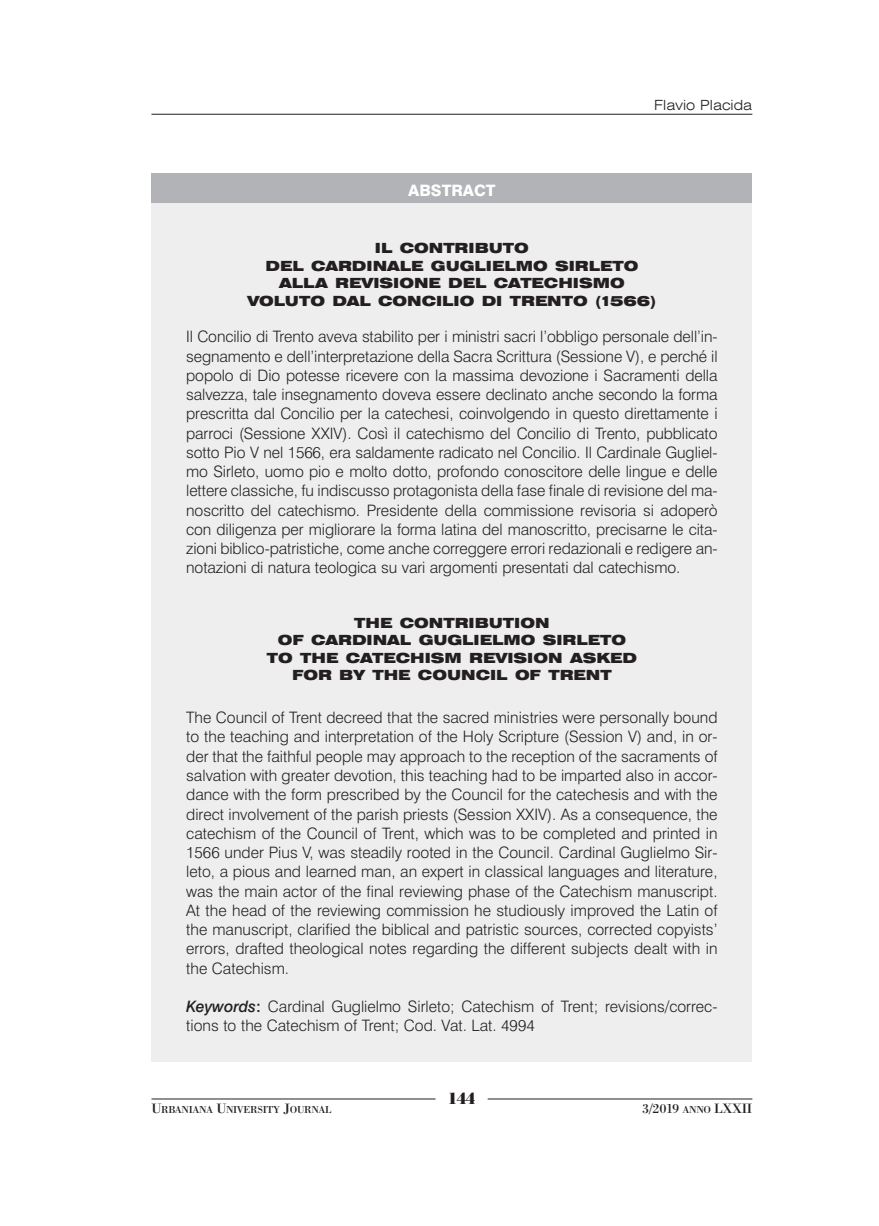
<style>
.page{position:relative;width:879px;height:1226px;background:#fff}
.page>*{position:absolute;margin:0;border:0;box-sizing:border-box;transform-origin:0 0}
.t1{font:16.1px "Bodoni Poster";color:#231f20;scale:.9 1}
.t2{font:300 15.75px/19.2px "Swiss 721 BT";color:#231f20;text-align:justify}
.t3{font:800 15.75px "Swiss 721 BT";color:#fff}
.t4{font:900 expanded 14px/17.5px "Swiss 721 BT";color:#231f20;text-align:center}
.t5{font:14px "Bodoni BT";letter-spacing:-.025em;color:#231f20}
.t6{font:300 expanded 14px "Swiss 721 BT";color:#231f20}
.t7{font:10.5px "Bodoni BT";letter-spacing:-.035em;color:#231f20}
.s1{font-weight:700}
.s2{font-weight:500;font-style:italic}
.s3{font-weight:500}
.s4{font-size:14px}
.s5{font-size:10.5px}
</style>
<div class="page">
<hr style="left:151px;top:114px;width:601px;height:1px;background:#231f20">
<hr style="left:151px;top:1098px;width:284px;height:1px;background:#231f20">
<hr style="left:487px;top:1098px;width:265px;height:1px;background:#231f20">
<div style="left:151px;top:173px;width:601px;height:889px;background:#eeeeef"></div>
<div style="left:151px;top:173px;width:601px;height:30px;background:#b2b3b7"></div>
<p class="t3" style="left:408px;top:183px;width:89px">ABSTRACT</p>
<p class="t6" style="left:653px;top:99px;width:100px">Flavio Placida</p>
<p class="t4" style="left:247px;top:240px;width:410px">IL CONTRIBUTO<br>DEL CARDINALE GUGLIELMO SIRLETO<br>ALLA REVISIONE DEL CATECHISMO<br>VOLUTO DAL CONCILIO DI TRENTO <span class="s1">(</span>1566<span class="s1">)</span></p>
<p class="t2" style="left:186px;top:329px;width:532px">Il Concilio di Trento aveva stabilito per i ministri sacri l’obbligo personale dell’in&shy;segnamento e dell’interpretazione della Sacra Scrittura (Sessione V), e perché il popolo di Dio potesse ricevere con la massima devozione i Sacramenti della salvezza, tale insegnamento doveva essere declinato anche secondo la forma prescritta dal Concilio per la catechesi, coinvolgendo in questo direttamente i parroci (Sessione XXIV). Così il catechismo del Concilio di Trento, pubblicato sotto Pio V nel 1566, era saldamente radicato nel Concilio. Il Cardinale Gugliel&shy;mo Sirleto, uomo pio e molto dotto, profondo conoscitore delle lingue e delle lettere classiche, fu indiscusso protagonista della fase finale di revisione del ma&shy;noscritto del catechismo. Presidente della commissione revisoria si adoperò con diligenza per migliorare la forma latina del manoscritto, precisarne le cita&shy;zioni biblico-patristiche, come anche correggere errori redazionali e redigere an&shy;notazioni di natura teologica su vari argomenti presentati dal catechismo.</p>
<p class="t4" style="left:267px;top:615px;width:371px">THE CONTRIBUTION<br>OF CARDINAL GUGLIELMO SIRLETO<br>TO THE CATECHISM REVISION ASKED<br>FOR BY THE COUNCIL OF TRENT</p>
<p class="t2" style="left:186px;top:709px;width:532px">The Council of Trent decreed that the sacred ministries were personally bound to the teaching and interpretation of the Holy Scripture (Session V) and, in or&shy;der that the faithful people may approach to the reception of the sacraments of salvation with greater devotion, this teaching had to be imparted also in accor&shy;dance with the form prescribed by the Council for the catechesis and with the direct involvement of the parish priests (Session XXIV). As a consequence, the catechism of the Council of Trent, which was to be completed and printed in 1566 under Pius V, was steadily rooted in the Council. Cardinal Guglielmo Sir&shy;leto, a pious and learned man, an expert in classical languages and literature, was the main actor of the final reviewing phase of the Catechism manuscript.<br>At the head of the reviewing commission he studiously improved the Latin of the manuscript, clarified the biblical and patristic sources, corrected copyists’ errors, drafted theological notes regarding the different subjects dealt with in the Catechism.</p>
<p class="t2" style="left:186px;top:998px;width:532px"><span class="s2">Keywords</span><span class="s3">:</span> Cardinal Guglielmo Sirleto; Catechism of Trent; revisions/correc&shy;tions to the Catechism of Trent; Cod. Vat. Lat. 4994</p>
<p class="t1" style="left:447px;top:1092px;width:32px">144</p>
<p class="t7" style="left:151px;top:1105px;width:181px"><span class="s4">U</span>RBANIANA <span class="s4">U</span>NIVERSITY <span class="s4">J</span>OURNAL</p>
<p class="t5" style="left:642px;top:1103px;width:111px">3/2019 <span class="s5">ANNO</span> LXXII</p>
</div>
